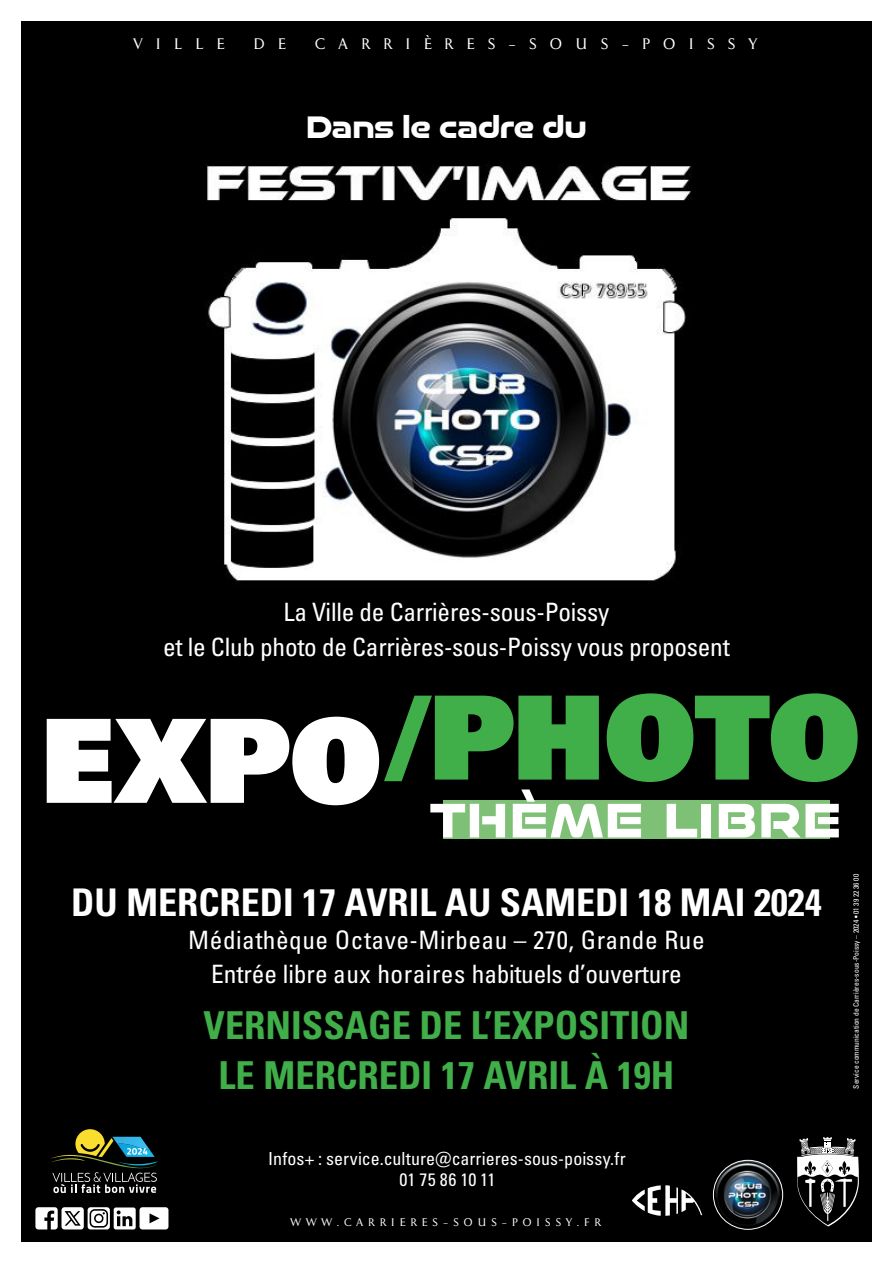
<style>
.page{position:relative;width:893px;height:1263px;background:#fff}
.page>*{position:absolute;margin:0;border:0;box-sizing:border-box;transform-origin:0 0}
.t1{font:116.25px "Univers LT Pro 85 X Black";letter-spacing:-.015em;color:#40ae49}
.t2{font:116.25px "Univers LT Pro 85 X Black";color:#fff}
.t3{font:700 51.75px "Good Timing Rg";letter-spacing:.025em;color:#fff}
.t4{font:700 condensed 38.4px/49.2px "Univers LT Pro";color:#40ae49;text-align:center}
.t5{font:700 condensed 38.1px "Univers LT Pro";color:#fff}
.t6{font:700 32.85px "Good Timing Rg";letter-spacing:-.01em;color:#fff}
.t7{font:condensed 25.35px/33.3px "Univers LT Pro";letter-spacing:.02em;color:#fff;text-align:center}
.t8{font:condensed 25.35px/34.2px "Univers LT Pro";letter-spacing:-.01em;color:#fff;text-align:center}
.t9{font:condensed 18px/21.6px "Univers LT Pro";color:#fff;text-align:center}
.t10{font:300 14.25px "Pompei New";letter-spacing:.89em;color:#fff}
.t11{font:300 10.35px "Pompei New";letter-spacing:.44em;color:#fff}
.t12{font:condensed 7.5px "Univers LT Pro";color:#fff}
</style>
<div class="page">
<div style="left:21px;top:21px;width:851px;height:1221px;background:#000"></div>
<img style="left:713px;top:1160px;width:70px;height:69px;border-radius:35px">
<div style="left:713px;top:1160px;width:70px;height:70px;border:1px solid #fff;border-radius:50%"></div>
<svg style="left:797px;top:1137px;width:62px;height:89px"></svg>
<svg style="left:35px;top:1207px;width:133px;height:22px"></svg>
<svg style="left:50px;top:1129px;width:108px;height:64px"></svg>
<div style="left:444px;top:800px;width:386px;height:39px;background:#7fc077"></div>
<img style="left:205px;top:164px;width:487px;height:417px">
<svg style="left:632px;top:1185px;width:70px;height:31px"></svg>
<p class="t10" style="left:134px;top:35px;width:92px">VILLE</p>
<p class="t10" style="left:253px;top:35px;width:34px">D E</p>
<p class="t10" style="left:315px;top:35px;width:444px">CARRIÈRES-SOUS-POISSY</p>
<p class="t6" style="left:306px;top:99px;width:282px">Dans le cadre du</p>
<p class="t8" style="left:163px;top:595px;width:568px">La Ville de Carrières-sous-Poissy<br>et le Club photo de Carrières-sous-Poissy vous proposent</p>
<h1 class="t1" style="left:386px;top:661px;width:476px">/PHOTO</h1>
<h1 class="t2" style="left:41px;top:685px;width:343px">EXPO</h1>
<h2 class="t3" style="left:429px;top:777px;width:413px">THÈME LIBRE</h2>
<h3 class="t5" style="left:71px;top:879px;width:752px">DU MERCREDI 17 AVRIL AU SAMEDI 18 MAI 2024</h3>
<p class="t7" style="left:188px;top:923px;width:518px">Médiathèque Octave-Mirbeau – 270, Grande Rue<br>Entrée libre aux horaires habituels d’ouverture</p>
<h3 class="t4" style="left:204px;top:1000px;width:487px">VERNISSAGE DE L’EXPOSITION<br>LE MERCREDI 17 AVRIL À 19H</h3>
<p class="t9" style="left:268px;top:1147px;width:359px">Infos+ : service.culture@carrieres-sous-poissy.fr<br>01 75 86 10 11</p>
<p class="t11" style="left:290px;top:1216px;width:312px">WWW.CARRIERES-SOUS-POISSY.FR</p>
<p class="t12" style="left:851px;top:1089px;width:216px;rotate:-90deg">Service communication de Carrières-sous-Poissy – 2024 • 01 39 22 36 00</p>
</div>
